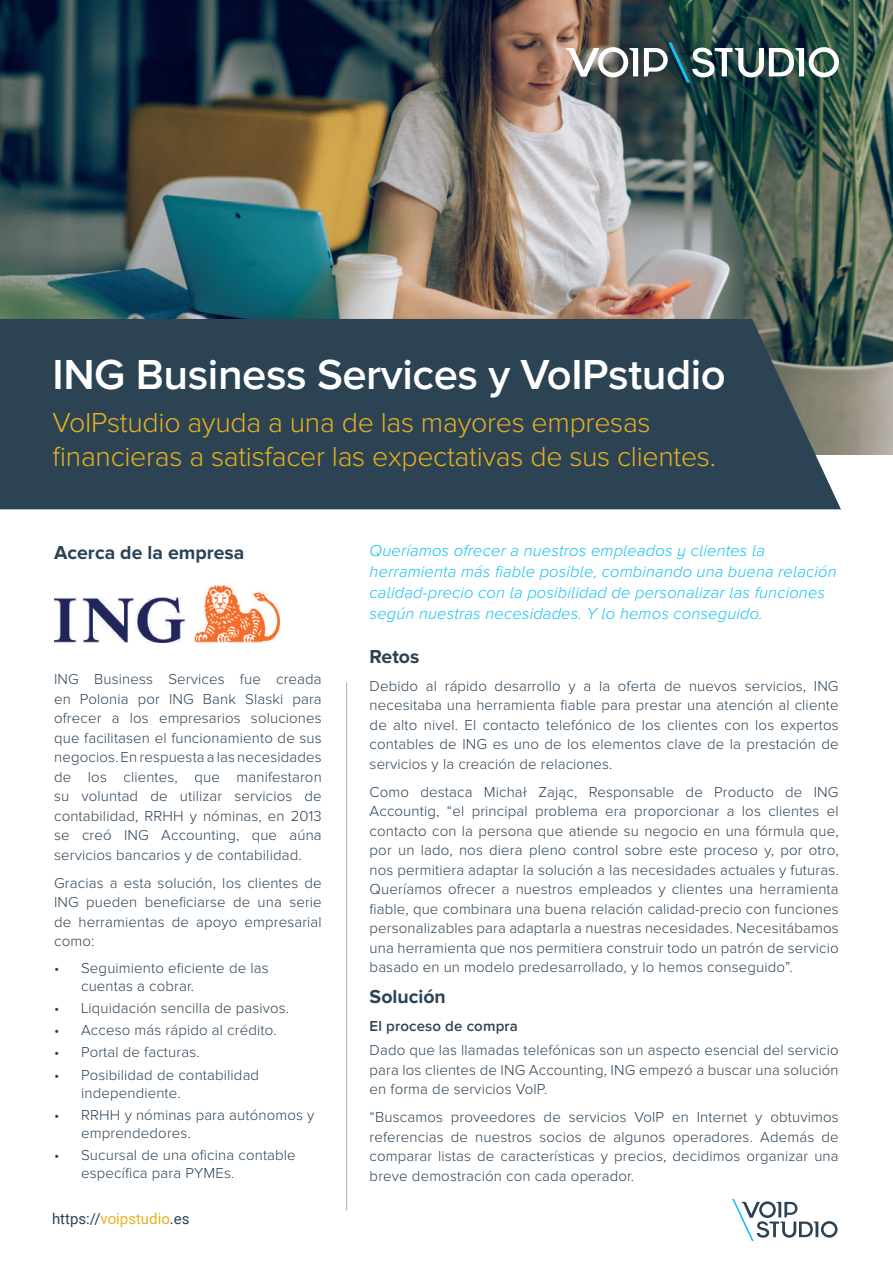
<style>
.page{position:relative;width:893px;height:1263px;background:#fff}
.page>*{position:absolute;margin:0;border:0;box-sizing:border-box;transform-origin:0 0}
.t1{font:600 43.5px "Proxima Nova";letter-spacing:-.01em;color:#fff}
.t2{font:300 28.5px/34.2px "Proxima Nova";letter-spacing:-.01em;color:#e6b120}
.t3{font:700 19.5px "Proxima Nova";color:#2c4354}
.t4{font:italic 300 16.5px/21px "Proxima Nova A";letter-spacing:.01em;color:#15c0f2}
.t5{font:300 15px/19.5px "Proxima Nova";letter-spacing:.01em;color:#2c4354;text-align:justify}
.t6{font:15px "Roboto";color:#2c4354}
.t7{font:600 15px "Proxima Nova";letter-spacing:.01em;color:#2c4354}
.s1{color:#e6b120}
</style>
<div class="page">
<img style="left:0;top:0;width:893px;height:455px">
<div style="left:0;top:319px;width:841px;height:190px;background:#2c4354"></div>
<svg style="left:566px;top:47px;width:72px;height:30px"></svg>
<img style="left:644px;top:43px;width:195px;height:40px">
<hr style="left:346px;top:683px;width:1px;height:527px;background:#9cb4b7">
<svg style="left:732px;top:1199px;width:105px;height:42px"></svg>
<img style="left:54px;top:586px;width:225px;height:56px">
<h1 class="t1" style="left:53px;top:350px;width:675px">ING Business Services y VoIPstudio</h1>
<h2 class="t2" style="left:53px;top:407px;width:665px">VoIPstudio ayuda a una de las mayores empresas financieras a satisfacer las expectativas de sus clientes.</h2>
<h3 class="t3" style="left:54px;top:541px;width:192px">Acerca de la empresa</h3>
<p class="t5" style="left:54px;top:670px;width:269px">ING Business Services fue creada en Polonia por ING Bank Slaski para ofrecer a los empresarios soluciones que facilitasen el funcionamiento de sus negocios. En respuesta a las necesidades de los clientes, que manifestaron su voluntad de utilizar servicios de contabilidad, RRHH y nóminas, en 2013 se creó ING Accounting, que aúna servicios bancarios y de contabilidad.</p>
<p class="t5" style="left:54px;top:874px;width:269px">Gracias a esta solución, los clientes de ING pueden beneficiarse de una serie de herramientas de apoyo empresarial como:</p>
<p class="t5" style="left:81px;top:959px;width:189px;line-height:18px;text-indent:-27px">• Seguimiento eficiente de las cuentas a cobrar.</p>
<p class="t5" style="left:54px;top:999px;width:237px">• Liquidación sencilla de pasivos.</p>
<p class="t5" style="left:54px;top:1021px;width:224px">• Acceso más rápido al crédito.</p>
<p class="t5" style="left:54px;top:1043px;width:147px">• Portal de facturas.</p>
<p class="t5" style="left:81px;top:1066px;width:180px;line-height:18px;text-indent:-27px">• Posibilidad de contabilidad independiente.</p>
<p class="t5" style="left:81px;top:1106px;width:235px;line-height:18px;text-indent:-27px">• RRHH y nóminas para autónomos y emprendedores.</p>
<p class="t5" style="left:81px;top:1147px;width:216px;line-height:18px;text-indent:-27px">• Sucursal de una oficina contable específica para PYMEs.</p>
<p class="t6" style="left:52px;top:1208px;width:139px">https://<span class="s1">voipstudio</span>.es</p>
<p class="t4" style="left:370px;top:540px;width:469px">Queríamos ofrecer a nuestros empleados y clientes la herramienta más fiable posible, combinando una buena relación calidad-precio con la posibilidad de personalizar las funciones según nuestras necesidades. Y lo hemos conseguido.</p>
<h3 class="t3" style="left:370px;top:645px;width:51px">Retos</h3>
<p class="t5" style="left:370px;top:677px;width:471px">Debido al rápido desarrollo y a la oferta de nuevos servicios, ING necesitaba una herramienta fiable para prestar una atención al cliente de alto nivel. El contacto telefónico de los clientes con los expertos contables de ING es uno de los elementos clave de la prestación de servicios y la creación de relaciones.</p>
<p class="t5" style="left:370px;top:783px;width:471px">Como destaca Michał Zając, Responsable de Producto de ING Accountig, “el principal problema era proporcionar a los clientes el contacto con la persona que atiende su negocio en una fórmula que, por un lado, nos diera pleno control sobre este proceso y, por otro, nos permitiera adaptar la solución a las necesidades actuales y futuras.<br>Queríamos ofrecer a nuestros empleados y clientes una herramienta fiable, que combinara una buena relación calidad-precio con funciones personalizables para adaptarla a nuestras necesidades. Necesitábamos una herramienta que nos permitiera construir todo un patrón de servicio basado en un modelo predesarrollado, y lo hemos conseguido”.</p>
<h3 class="t3" style="left:370px;top:986px;width:78px">Solución</h3>
<p class="t7" style="left:370px;top:1018px;width:150px">El proceso de compra</p>
<p class="t5" style="left:370px;top:1041px;width:471px">Dado que las llamadas telefónicas son un aspecto esencial del servicio para los clientes de ING Accounting, ING empezó a buscar una solución en forma de servicios VoIP.</p>
<p class="t5" style="left:370px;top:1108px;width:471px">“Buscamos proveedores de servicios VoIP en Internet y obtuvimos referencias de nuestros socios de algunos operadores. Además de comparar listas de características y precios, decidimos organizar una breve demostración con cada operador.</p>
</div>
